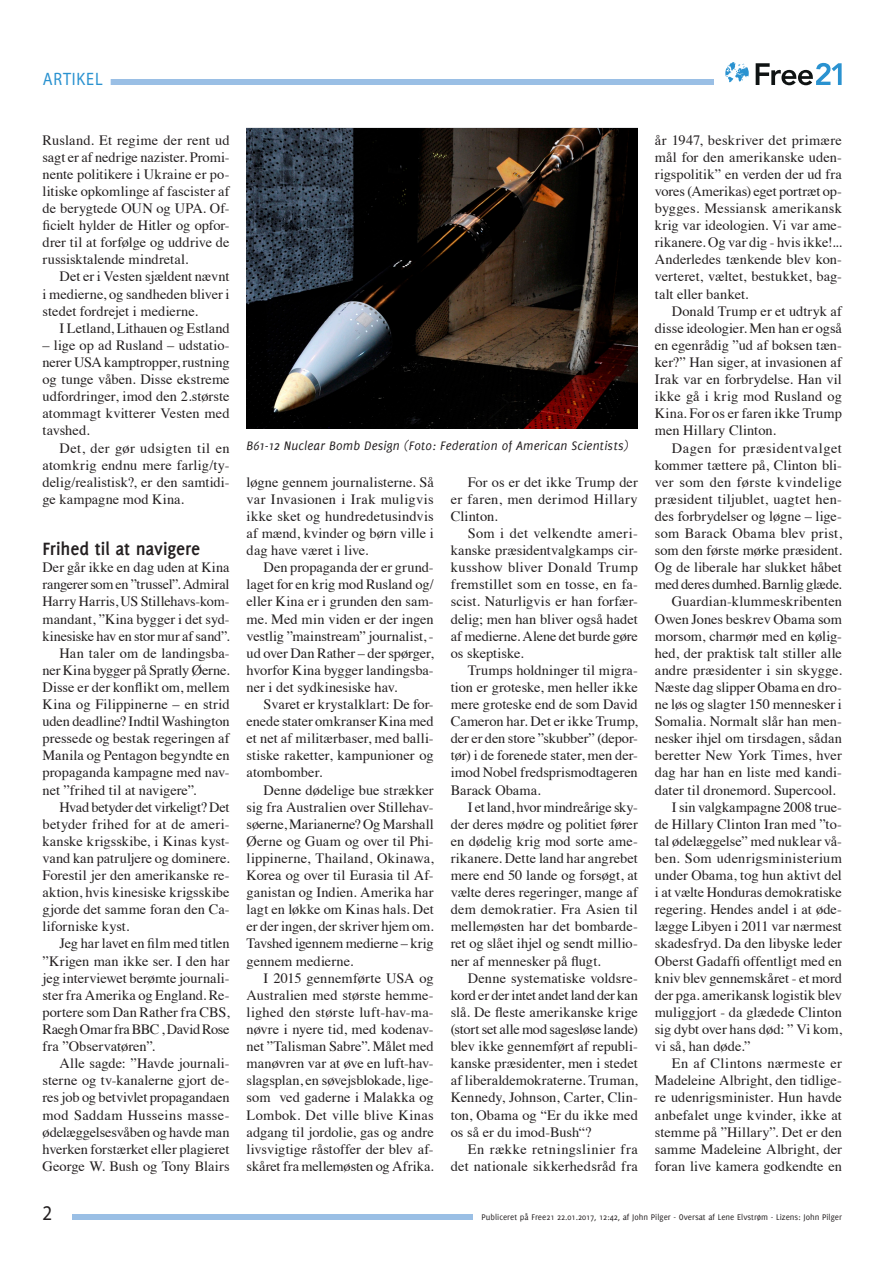
<style>
.page{position:relative;width:893px;height:1263px;background:#fff}
.page>*{position:absolute;margin:0;border:0;box-sizing:border-box;transform-origin:0 0}
.t1{font:21px "Myriad Pro";color:#231f20;scale:.9 1}
.Zwischenüberschrift{font:700 19.5px "Delicious";letter-spacing:-.005em;color:#231f20}
.Seitenrubrik{font:18px "Myriad Pro";letter-spacing:.05em;color:#2a92d0;scale:.9 1}
.t2{font:14.25px/17.1px "Times";color:#231f20;text-align:justify}
.t3{font:14.25px/17.1px "Times";letter-spacing:.02em;color:#231f20;text-align:right}
.Bildunterschrift{font:italic 13.5px "Delicious";letter-spacing:.01em;color:#231f20}
.Statuszeile_Deliciou{font:9px "Delicious";color:#231f20}
</style>
<div class="page">
<div style="left:72px;top:1214px;width:766px;height:6px;background:#9abfe5"></div>
<div style="left:43px;top:79px;width:671px;height:6px;background:#9abfe5"></div>
<div style="left:473px;top:1212px;width:377px;height:12px;background:#fff"></div>
<div style="left:34px;top:74px;width:77px;height:15px;background:#fff"></div>
<svg style="left:756px;top:63px;width:86px;height:22px"></svg>
<svg style="left:725px;top:62px;width:24px;height:20px"></svg>
<img style="left:247px;top:129px;width:391px;height:300px">
<p class="Seitenrubrik" style="left:43px;top:68px;width:68px">ARTIKEL</p>
<p class="t2" style="left:43px;top:130px;width:189px">Rusland. Et regime der rent ud sagt er af nedrige nazister. Promi&shy;nente politikere i Ukraine er po&shy;litiske opkomlinge af fascister af de berygtede OUN og UPA. Of&shy;ficielt hylder de Hitler og opfor&shy;drer til at forfølge og uddrive de russisktalende mindretal.</p>
<p class="t2" style="left:43px;top:267px;width:189px;text-indent:17px">Det er i Vesten sjældent nævnt i medierne, og sandheden bliver i stedet fordrejet i medierne.</p>
<p class="t2" style="left:60px;top:318px;width:172px">I Letland, Lithauen og Estland</p>
<p class="t2" style="left:43px;top:335px;width:189px">– lige op ad Rusland – udstatio&shy;nerer USA kamptropper, rustning og tunge våben. Disse ekstreme udfordringer, imod den 2.største atommagt kvitterer Vesten med tavshed.</p>
<p class="t2" style="left:43px;top:438px;width:189px;text-indent:17px">Det, der gør udsigten til en atomkrig endnu mere farlig/ty&shy;delig/realistisk?, er den samtidi&shy;ge kampagne mod Kina.</p>
<p class="Zwischenüberschrift" style="left:43px;top:537px;width:159px">Frihed til at navigere</p>
<p class="t2" style="left:43px;top:558px;width:189px">Der går ikke en dag uden at Kina rangerer som en ”trussel”. Admiral Harry Harris, US Stillehavs-kom&shy;mandant, ”Kina bygger i det syd&shy;kinesiske hav en stor mur af sand”.</p>
<p class="t2" style="left:43px;top:643px;width:189px;text-indent:17px">Han taler om de landingsba&shy;ner Kina bygger på Spratly Øerne.<br>Disse er der konflikt om, mellem Kina og Filippinerne – en strid uden deadline? Indtil Washington pressede og bestak regeringen af Manila og Pentagon begyndte en propaganda kampagne med nav&shy;net ”frihed til at navigere”.</p>
<p class="t2" style="left:43px;top:797px;width:189px;text-indent:17px">Hvad betyder det virkeligt? Det betyder frihed for at de ameri&shy;kanske krigsskibe, i Kinas kyst&shy;vand kan patruljere og dominere.<br>Forestil jer den amerikanske re&shy;aktion, hvis kinesiske krigsskibe gjorde det samme foran den Ca&shy;liforniske kyst.</p>
<p class="t2" style="left:43px;top:934px;width:189px;text-indent:17px">Jeg har lavet en film med titlen ”Krigen man ikke ser. I den har jeg interviewet berømte journali&shy;ster fra Amerika og England. Re&shy;portere som Dan Rather fra CBS, Raegh Omar fra BBC , David Rose fra ”Observatøren”.</p>
<p class="t2" style="left:43px;top:1054px;width:189px;text-indent:17px">Alle sagde: ”Havde journali&shy;sterne og tv-kanalerne gjort de&shy;res job og betvivlet propagandaen mod Saddam Husseins masse&shy;ødelæggelsesvåben og havde man hverken forstærket eller plagieret George W. Bush og Tony Blairs</p>
<p class="Bildunterschrift" style="left:247px;top:438px;width:383px">B61-12 Nuclear Bomb Design (Foto: Federation of American Scientists)</p>
<p class="t2" style="left:247px;top:472px;width:189px">løgne gennem journalisterne. Så var Invasionen i Irak muligvis ikke sket og hundredetusindvis af mænd, kvinder og børn ville i dag have været i live.</p>
<p class="t2" style="left:247px;top:558px;width:189px;text-indent:17px">Den propaganda der er grund&shy;laget for en krig mod Rusland og/ eller Kina er i grunden den sam&shy;me. Med min viden er der ingen vestlig ”mainstream” journalist, - ud over Dan Rather – der spørger, hvorfor Kina bygger landingsba&shy;ner i det sydkinesiske hav.</p>
<p class="t2" style="left:247px;top:694px;width:189px;text-indent:17px">Svaret er krystalklart: De for&shy;enede stater omkranser Kina med et net af militærbaser, med balli&shy;stiske raketter, kampunioner og atombomber.</p>
<p class="t2" style="left:247px;top:780px;width:189px;text-indent:17px">Denne dødelige bue strækker sig fra Australien over Stillehav&shy;søerne, Marianerne? Og Marshall Øerne og Guam og over til Phi&shy;lippinerne, Thailand, Okinawa, Korea og over til Eurasia til Af&shy;ganistan og Indien. Amerika har lagt en løkke om Kinas hals. Det er der ingen, der skriver hjem om.<br>Tavshed igennem medierne – krig gennem medierne.</p>
<p class="t2" style="left:247px;top:968px;width:189px;text-indent:17px">I 2015 gennemførte USA og Australien med største hemme&shy;lighed den største luft-hav-ma&shy;nøvre i nyere tid, med kodenav&shy;net ”Talisman Sabre”. Målet med manøvren var at øve en luft-hav&shy;slagsplan, en søvejsblokade, lige&shy;som ved gaderne i Malakka og Lombok. Det ville blive Kinas adgang til jordolie, gas og andre livsvigtige råstoffer der blev af&shy;skåret fra mellemøsten og Afrika.</p>
<p class="t2" style="left:451px;top:472px;width:189px;text-indent:17px">For os er det ikke Trump der er faren, men derimod Hillary Clinton.</p>
<p class="t2" style="left:451px;top:523px;width:189px;text-indent:17px">Som i det velkendte ameri&shy;kanske præsidentvalgkamps cir&shy;kusshow bliver Donald Trump fremstillet som en tosse, en fa&shy;scist. Naturligvis er han forfær&shy;delig; men han bliver også hadet af medierne. Alene det burde gøre os skeptiske.</p>
<p class="t2" style="left:451px;top:660px;width:189px;text-indent:17px">Trumps holdninger til migra&shy;tion er groteske, men heller ikke mere groteske end de som David Cameron har. Det er ikke Trump, der er den store ”skubber” (depor&shy;tør) i de forenede stater, men der&shy;imod Nobel fredsprismodtageren Barack Obama.</p>
<p class="t2" style="left:451px;top:797px;width:189px;text-indent:17px">I et land, hvor mindreårige sky&shy;der deres mødre og politiet fører en dødelig krig mod sorte ame&shy;rikanere. Dette land har angrebet mere end 50 lande og forsøgt, at vælte deres regeringer, mange af dem demokratier. Fra Asien til mellemøsten har det bombarde&shy;ret og slået ihjel og sendt millio&shy;ner af mennesker på flugt.</p>
<p class="t2" style="left:451px;top:968px;width:189px;text-indent:17px">Denne systematiske voldsre&shy;kord er der intet andet land der kan slå. De fleste amerikanske krige (stort set alle mod sagesløse lande) blev ikke gennemført af republi&shy;kanske præsidenter, men i stedet af liberaldemokraterne. Truman, Kennedy, Johnson, Carter, Clin&shy;ton, Obama og “Er du ikke med os så er du imod-Bush“?</p>
<p class="t3" style="left:451px;top:1139px;width:189px">En række retningslinier fra det nationale sikkerhedsråd fra</p>
<p class="t2" style="left:655px;top:130px;width:189px">år 1947, beskriver det primære mål for den amerikanske uden&shy;rigspolitik” en verden der ud fra vores (Amerikas) eget portræt op&shy;bygges. Messiansk amerikansk krig var ideologien. Vi var ame&shy;rikanere. Og var dig - hvis ikke!...<br>Anderledes tænkende blev kon&shy;verteret, væltet, bestukket, bag&shy;talt eller banket.</p>
<p class="t2" style="left:655px;top:301px;width:189px;text-indent:17px">Donald Trump er et udtryk af disse ideologier. Men han er også en egenrådig ”ud af boksen tæn&shy;ker?” Han siger, at invasionen af Irak var en forbrydelse. Han vil ikke gå i krig mod Rusland og Kina. For os er faren ikke Trump men Hillary Clinton.</p>
<p class="t2" style="left:655px;top:438px;width:189px;text-indent:17px">Dagen for præsidentvalget kommer tættere på, Clinton bli&shy;ver som den første kvindelige præsident tiljublet, uagtet hen&shy;des forbrydelser og løgne – lige&shy;som Barack Obama blev prist, som den første mørke præsident.<br>Og de liberale har slukket håbet med deres dumhed. Barnlig glæde.</p>
<p class="t2" style="left:655px;top:592px;width:189px;text-indent:17px">Guardian-klummeskribenten Owen Jones beskrev Obama som morsom, charmør med en kølig&shy;hed, der praktisk talt stiller alle andre præsidenter i sin skygge.<br>Næste dag slipper Obama en dro&shy;ne løs og slagter 150 mennesker i Somalia. Normalt slår han men&shy;nesker ihjel om tirsdagen, sådan beretter New York Times, hver dag har han en liste med kandi&shy;dater til dronemord. Supercool.</p>
<p class="t2" style="left:655px;top:797px;width:189px;text-indent:17px">I sin valgkampagne 2008 true&shy;de Hillary Clinton Iran med ”to&shy;tal ødelæggelse” med nuklear vå&shy;ben. Som udenrigsministerium under Obama, tog hun aktivt del i at vælte Honduras demokratiske regering. Hendes andel i at øde&shy;lægge Libyen i 2011 var nærmest skadesfryd. Da den libyske leder Oberst Gadaffi offentligt med en kniv blev gennemskåret - et mord der pga. amerikansk logistik blev muliggjort - da glædede Clinton sig dybt over hans død: ” Vi kom, vi så, han døde.”</p>
<p class="t2" style="left:655px;top:1054px;width:189px;text-indent:17px">En af Clintons nærmeste er Madeleine Albright, den tidlige&shy;re udenrigsminister. Hun havde anbefalet unge kvinder, ikke at stemme på ”Hillary”. Det er den samme Madeleine Albright, der foran live kamera godkendte en</p>
<p class="t1" style="left:43px;top:1200px;width:12px">2</p>
<p class="Statuszeile_Deliciou" style="left:481px;top:1212px;width:362px">Publiceret på Free21 22.01.2017, 12:42, af John Pilger - Oversat af Lene Elvstrøm - Lizens: John Pilger</p>
</div>
